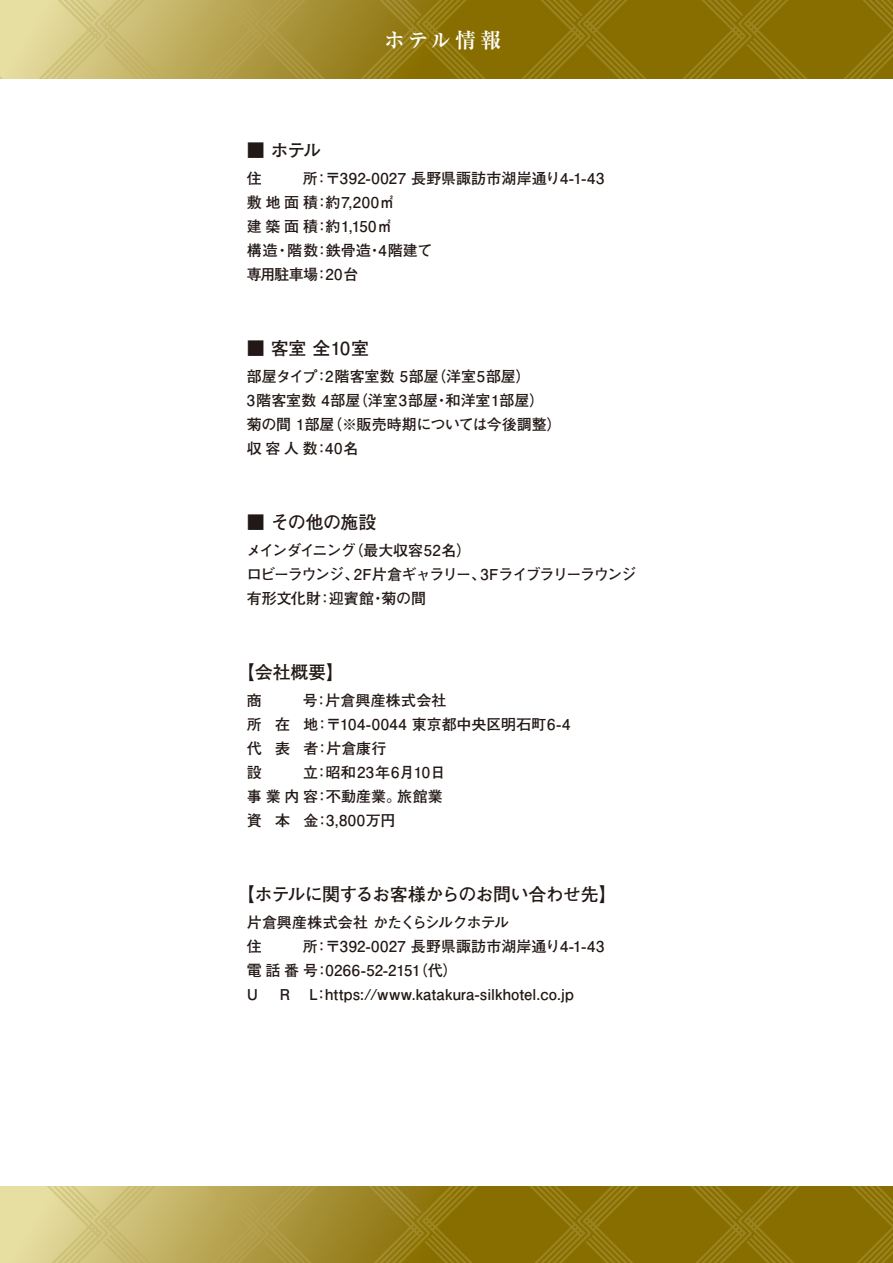
<style>
.page{position:relative;width:893px;height:1263px;background:#fff}
.page>*{position:absolute;margin:0;border:0;box-sizing:border-box;transform-origin:0 0}
.t1{font:700 21px "Ryumin Pr 6 N";letter-spacing:.16em;color:#fff}
.t2{font:700 18px "Futo Go B101 Pr 6 N";letter-spacing:-.03em;color:#221815}
.t3{font:700 15px/24px "Futo Go B101 Pr 6 N";letter-spacing:.005em;color:#221815}
.t4{font:700 15px/24px "Futo Go B101 Pr 6 N";letter-spacing:-.06em;color:#221815}
.t5{font:700 15px/24px "Futo Go B101 Pr 6 N";letter-spacing:.025em;color:#221815}
.t6{font:700 15px/24px "Futo Go B101 Pr 6 N";letter-spacing:-.04em;color:#221815}
</style>
<div class="page">
<svg style="left:0;top:1186px;width:893px;height:77px;background:#a28c2d"></svg>
<svg style="left:0;top:0;width:893px;height:79px;background:#a18b2b"></svg>
<h1 class="t1" style="left:384px;top:23px;width:118px">ホテル情報</h1>
<p class="t2" style="left:247px;top:136px;width:76px">■ ホテル</p>
<p class="t3" style="left:247px;top:166px;width:16px">住</p>
<p class="t3" style="left:247px;top:166px;width:359px;text-indent:56px">所：〒392-0027 長野県諏訪市湖岸通り4-1-43敷地面積：約7,200㎡<br>建築面積：約1,150㎡<br>構造・階数：鉄骨造・4階建て<br>専用駐車場：20台</p>
<p class="t2" style="left:247px;top:334px;width:124px">■ 客室 全10室</p>
<p class="t3" style="left:247px;top:364px;width:316px">部屋タイプ：2階客室数 5部屋（洋室5部屋）<br>3階客室数 4部屋（洋室3部屋・和洋室1部屋）菊の間 1部屋（※販売時期については今後調整）収容人数：40名</p>
<p class="t2" style="left:247px;top:508px;width:131px">■ その他の施設</p>
<p class="t4" style="left:247px;top:538px;width:391px">メインダイニング（最大収容52名）<br>ロビーラウンジ、2F片倉ギャラリー、3Fライブラリーラウンジ有形文化財：迎賓館・菊の間</p>
<p class="t2" style="left:237px;top:658px;width:109px">【会社概要】</p>
<p class="t3" style="left:247px;top:688px;width:16px">商</p>
<p class="t3" style="left:247px;top:688px;width:325px;text-indent:56px">号：片倉興産株式会社<br>所 在 地：〒104-0044 東京都中央区明石町6-4代 表 者：片倉康行<br>設</p>
<p class="t5" style="left:247px;top:760px;width:200px;text-indent:56px">立：昭和23年6月10日事業内容：不動産業。旅館業資 本 金：3,800万円</p>
<p class="t2" style="left:237px;top:880px;width:381px">【ホテルに関するお客様からのお問い合わせ先】</p>
<p class="t6" style="left:247px;top:910px;width:264px">片倉興産株式会社 かたくらシルクホテル住</p>
<p class="t3" style="left:247px;top:934px;width:359px;text-indent:56px">所：〒392-0027 長野県諏訪市湖岸通り4-1-43電話番号：0266-52-2151（代）<br>U</p>
<p class="t3" style="left:280px;top:982px;width:12px">R</p>
<p class="t3" style="left:309px;top:982px;width:266px">L：https://www.katakura-silkhotel.co.jp</p>
</div>
